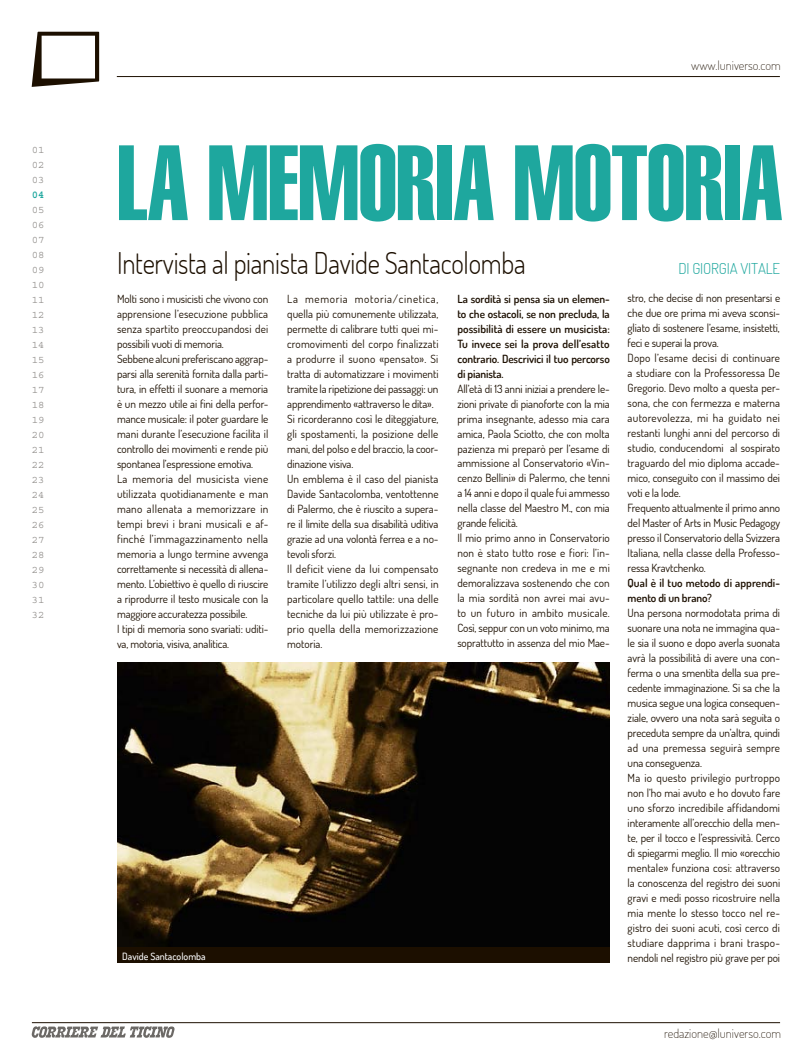
<style>
.page{position:relative;width:812px;height:1063px;background:#fff}
.page>*{position:absolute;margin:0;border:0;box-sizing:border-box;transform-origin:0 0}
.t1{font:105px "Helvetica LT Std Extra Comp";letter-spacing:-.01em;color:#1ea79e}
.t2{font:300 30px "Dosis";letter-spacing:-.01em;color:#1c0f00;scale:.9 1}
.t3{font:300 15px "Dosis";letter-spacing:-.01em;color:#1ea79e}
.t4{font:200 12.5px "Dosis";color:#1c0f00}
.t5{font:11.25px/15px "Dosis";color:#1c0f00}
.t6{font:600 11.25px/15px "Dosis";letter-spacing:-.01em;color:#1c0f00;text-align:justify}
.t7{font:10.62px/15px "Courier Std";color:#8f8c89;text-align:justify}
.t8{font:700 10.62px "Courier Std";color:#1ea79e}
.t9{font:500 10px "Dosis";color:#fff}
</style>
<div class="page">
<hr style="left:32px;top:1022px;width:748px;height:1px;background:#1c0f00">
<hr style="left:117px;top:76px;width:662px;height:1px;background:#1c0f00">
<svg style="left:32px;top:32px;width:67px;height:55px"></svg>
<svg style="left:31px;top:1026px;width:144px;height:12px"></svg>
<img style="left:117px;top:663px;width:492px;height:285px">
<div style="left:117px;top:948px;width:492px;height:15px;background:#1c0f00"></div>
<p class="t7" style="left:32px;top:142px;width:14px">01<br>02<br>03</p>
<p class="t8" style="left:32px;top:189px;width:14px">04</p>
<p class="t7" style="left:32px;top:202px;width:14px">05<br>06<br>07<br>08<br>09<br>10<br>11<br>12<br>13<br>14<br>15<br>16<br>17<br>18<br>19<br>20<br>21<br>22<br>23<br>24<br>25<br>26<br>27<br>28<br>29<br>30<br>31<br>32</p>
<p class="t4" style="left:691px;top:58px;width:91px">www.luniverso.com</p>
<h1 class="t1" style="left:117px;top:120px;width:666px">LA MEMORIA MOTORIA</h1>
<h2 class="t2" style="left:117px;top:243px;width:455px">I ntervista al pianista Davide Santacolomba</h2>
<h3 class="t3" style="left:678px;top:258px;width:103px">di giorg ia vitale</h3>
<p class="t5" style="left:117px;top:291px;width:153px">Molti sono i musicisti che vivono con apprensione l’esecuzione pubblica senza spartito preoccupandosi dei possibili vuoti di memoria.<br>Sebbene alcuni preferiscano aggrap&shy;parsi alla serenità fornita dalla parti&shy;tura, in effetti il suonare a memoria è un mezzo utile ai fini della perfor&shy;mance musicale: il poter guardare le mani durante l’esecuzione facilita il controllo dei movimenti e rende più spontanea l’espressione emotiva.<br>La memoria del musicista viene utilizzata quotidianamente e man mano allenata a memorizzare in tempi brevi i brani musicali e af&shy;finché l’immagazzinamento nella memoria a lungo termine avvenga correttamente si necessità di allena&shy;mento. L’obiettivo è quello di riuscire a riprodurre il testo musicale con la maggiore accuratezza possibile.<br>I tipi di memoria sono svariati: uditi&shy;va, motoria, visiva, analitica.</p>
<p class="t5" style="left:287px;top:291px;width:153px">La memoria motoria/cinetica, quella più comunemente utilizzata, permette di calibrare tutti quei mi&shy;cromovimenti del corpo finalizzati a produrre il suono «pensato». Si tratta di automatizzare i movimenti tramite la ripetizione dei passaggi: un apprendimento «attraverso le dita».<br>Si ricorderanno così le diteggiature, gli spostamenti, la posizione delle mani, del polso e del braccio, la coor&shy;dinazione visiva.<br>Un emblema è il caso del pianista Davide Santacolomba, ventottenne di Palermo, che è riuscito a supera&shy;re il limite della sua disabilità uditiva grazie ad una volontà ferrea e a no&shy;tevoli sforzi.<br>Il deficit viene da lui compensato tramite l’utilizzo degli altri sensi, in particolare quello tattile: una delle tecniche da lui più utilizzate è pro&shy;prio quella della memorizzazione motoria.</p>
<p class="t6" style="left:457px;top:291px;width:154px">La sordità si pensa sia un elemen&shy;to che ostacoli, se non precluda, la possibilità di essere un musicista:<br>Tu invece sei la prova dell’esatto contrario. Descrivici il tuo percorso di pianista.</p>
<p class="t5" style="left:457px;top:381px;width:154px">All’età di 13 anni iniziai a prendere le&shy;zioni private di pianoforte con la mia prima insegnante, adesso mia cara amica, Paola Sciotto, che con molta pazienza mi preparò per l’esame di ammissione al Conservatorio «Vin&shy;cenzo Bellini» di Palermo, che tenni a 14 anni e dopo il quale fui ammesso nella classe del Maestro M., con mia grande felicità.<br>Il mio primo anno in Conservatorio non è stato tutto rose e fiori: l’in&shy;segnante non credeva in me e mi demoralizzava sostenendo che con la mia sordità non avrei mai avu&shy;to un futuro in ambito musicale.<br>Così, seppur con un voto minimo, ma soprattutto in assenza del mio Mae-</p>
<p class="t9" style="left:122px;top:950px;width:85px">Davide Santacolomba</p>
<p class="t5" style="left:627px;top:291px;width:154px">stro, che decise di non presentarsi e che due ore prima mi aveva sconsi&shy;gliato di sostenere l’esame, insistetti, feci e superai la prova.<br>Dopo l’esame decisi di continuare a studiare con la Professoressa De Gregorio. Devo molto a questa per&shy;sona, che con fermezza e materna autorevolezza, mi ha guidato nei restanti lunghi anni del percorso di studio, conducendomi al sospirato traguardo del mio diploma accade&shy;mico, conseguito con il massimo dei voti e la lode.<br>Frequento attualmente il primo anno del Master of Arts in Music Pedagogy presso il Conservatorio della Svizzera Italiana, nella classe della Professo&shy;ressa Kravtchenko.</p>
<p class="t6" style="left:627px;top:575px;width:154px">Qual è il tuo metodo di apprendi&shy;mento di un brano?</p>
<p class="t5" style="left:627px;top:605px;width:154px">Una persona normodotata prima di suonare una nota ne immagina qua&shy;le sia il suono e dopo averla suonata avrà la possibilità di avere una con&shy;ferma o una smentita della sua pre&shy;cedente immaginazione. Si sa che la musica segue una logica consequen&shy;ziale, ovvero una nota sarà seguita o preceduta sempre da un’altra, quindi ad una premessa seguirà sempre una conseguenza.<br>Ma io questo privilegio purtroppo non l’ho mai avuto e ho dovuto fare uno sforzo incredibile affidandomi interamente all’orecchio della men&shy;te, per il tocco e l’espressività. Cerco di spiegarmi meglio. Il mio «orecchio mentale» funziona cosi: attraverso la conoscenza del registro dei suoni gravi e medi posso ricostruire nella mia mente lo stesso tocco nel re&shy;gistro dei suoni acuti, così cerco di studiare dapprima i brani traspo&shy;nendoli nel registro più grave per poi</p>
<p class="t4" style="left:664px;top:1025px;width:118px">redazione@luniverso.com</p>
</div>
